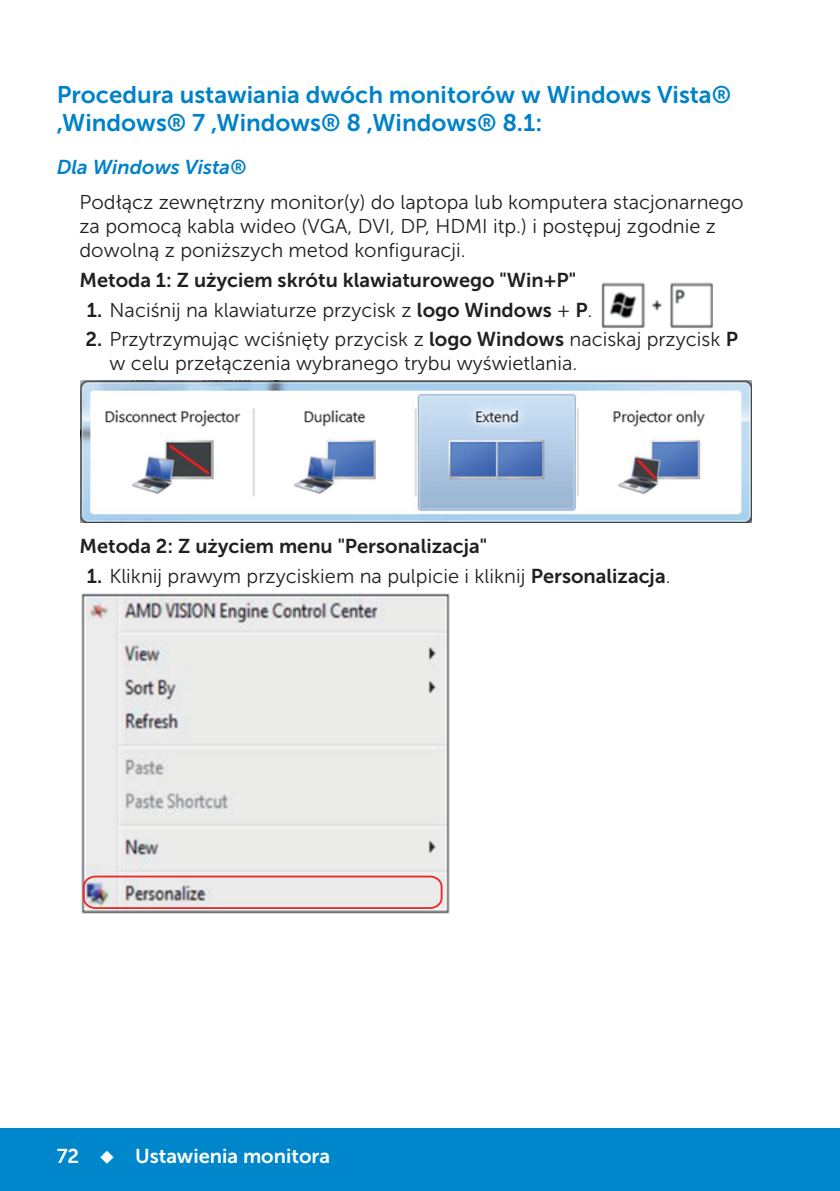
<style>
.page{position:relative;width:840px;height:1191px;background:#fff}
.page>*{position:absolute;margin:0;border:0;box-sizing:border-box;transform-origin:0 0}
.Head2{font:24px/28px "Museo Sans For Dell 700";color:#0082c8}
.Paragraph{font:20px/24px "Museo Sans For Dell 300";color:#231f20}
.Paragraph-2{font:20px "Museo Sans For Dell 700";color:#231f20}
.t1{font:20px "Museo Sans For Dell 700";color:#fff}
.Head3{font:italic 20px "Museo Sans For Dell 700";color:#0082c8}
.s1{font-family:"Museo Sans For Dell 700"}
</style>
<div class="page">
<div style="left:0;top:1128px;width:839px;height:63px;background:#0087cb"></div>
<img style="left:601px;top:282px;width:110px;height:46px">
<img style="left:80px;top:380px;width:671px;height:143px">
<img style="left:81px;top:593px;width:369px;height:321px">
<svg style="left:82px;top:874px;width:361px;height:36px;background:#e2cdcd"></svg>
<p class="Head2" style="left:57px;top:81px;width:675px">Procedura ustawiania dwóch monitorów w Windows Vista® ,Windows® 7 ,Windows® 8 ,Windows® 8.1:</p>
<p class="Head3" style="left:57px;top:156px;width:191px">Dla Windows Vista®</p>
<p class="Paragraph" style="left:79px;top:190px;width:665px">Podłącz zewnętrzny monitor(y) do laptopa lub komputera stacjonarnego za pomocą kabla wideo (VGA, DVI, DP, HDMI itp.) i postępuj zgodnie z dowolną z poniższych metod konfiguracji.</p>
<p class="Paragraph-2" style="left:79px;top:269px;width:498px">Metoda 1: Z użyciem skrótu klawiaturowego "Win+P"</p>
<p class="Paragraph" style="left:87px;top:298px;width:507px"><span class="s1">1.</span> Naciśnij na klawiaturze przycisk z <span class="s1">logo Windows</span> + <span class="s1">P</span>.</p>
<p class="Paragraph" style="left:109px;top:327px;width:629px;text-indent:-24px"><span class="s1">2.</span> Przytrzymując wciśnięty przycisk z <span class="s1">logo Windows</span> naciskaj przycisk <span class="s1">P </span>w celu przełączenia wybranego trybu wyświetlania.</p>
<p class="Paragraph-2" style="left:79px;top:535px;width:409px">Metoda 2: Z użyciem menu "Personalizacja"</p>
<p class="Paragraph" style="left:87px;top:564px;width:585px"><span class="s1">1.</span> Kliknij prawym przyciskiem na pulpicie i kliknij <span class="s1">Personalizacja</span>.</p>
<p class="t1" style="left:57px;top:1144px;width:275px">72 ◆ Ustawienia monitora</p>
</div>
